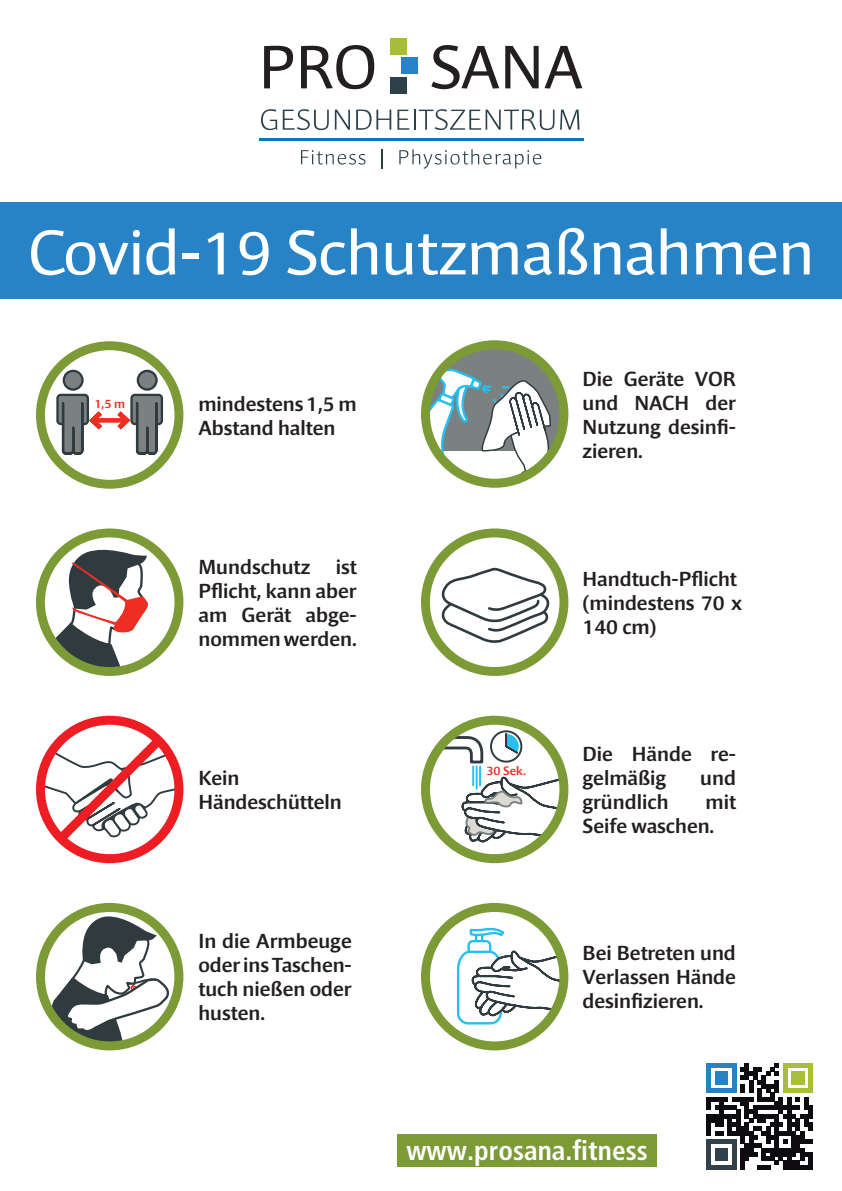
<style>
.page{position:relative;width:842px;height:1191px;background:#fff}
.page>*{position:absolute;margin:0;border:0;box-sizing:border-box;transform-origin:0 0}
.t1{font:61.7px "Impara";color:#fff}
.t2{font:700 condensed 27.3px "Frutiger";color:#fff}
.t3{font:500 20px/24px "Impara";color:#231f20}
.t4{font:500 12px "Impara";color:#ee2e22}
</style>
<div class="page">
<div style="left:398px;top:1134px;width:259px;height:32px;background:#7c9a35"></div>
<svg style="left:707px;top:1063px;width:106px;height:106px"></svg>
<svg style="left:264px;top:46px;width:29px;height:42px"></svg>
<svg style="left:301px;top:45px;width:73px;height:44px"></svg>
<svg style="left:431px;top:45px;width:68px;height:44px"></svg>
<svg style="left:505px;top:46px;width:77px;height:43px"></svg>
<svg style="left:261px;top:109px;width:16px;height:21px"></svg>
<svg style="left:283px;top:109px;width:46px;height:21px"></svg>
<svg style="left:335px;top:110px;width:15px;height:20px"></svg>
<svg style="left:356px;top:109px;width:35px;height:21px"></svg>
<svg style="left:397px;top:109px;width:157px;height:21px"></svg>
<svg style="left:560px;top:110px;width:19px;height:20px"></svg>
<svg style="left:301px;top:150px;width:64px;height:15px"></svg>
<svg style="left:381px;top:149px;width:1px;height:19px"></svg>
<svg style="left:399px;top:149px;width:142px;height:20px"></svg>
<div style="left:402px;top:57px;width:16px;height:17px;background:#2783c5"></div>
<div style="left:390px;top:38px;width:17px;height:16px;background:#a7bd39"></div>
<div style="left:390px;top:77px;width:17px;height:16px;background:#2d414b"></div>
<hr style="left:259px;top:138px;width:324px;height:2px;background:#1074bc">
<div style="left:0;top:203px;width:842px;height:96px;background:#2783c5"></div>
<svg style="left:41px;top:346px;width:137px;height:137px"></svg>
<div style="left:57px;top:395px;width:31px;height:29px;background:#7b8080;border-radius:3px"></div>
<div style="left:56px;top:394px;width:33px;height:31px;border:2px solid #2f3b3f;border-radius:3px"></div>
<div style="left:64px;top:371px;width:18px;height:18px;background:#7b8080;border-radius:50%"></div>
<div style="left:63px;top:370px;width:21px;height:21px;border:2px solid #2f3b3f;border-radius:50%"></div>
<div style="left:132px;top:395px;width:30px;height:29px;background:#7b8080;border-radius:3px"></div>
<div style="left:130px;top:394px;width:33px;height:31px;border:2px solid #2f3b3f;border-radius:3px"></div>
<div style="left:138px;top:371px;width:19px;height:18px;background:#7b8080;border-radius:50%"></div>
<div style="left:137px;top:370px;width:21px;height:21px;border:2px solid #2f3b3f;border-radius:50%"></div>
<svg style="left:61px;top:401px;width:98px;height:55px"></svg>
<div style="left:36px;top:341px;width:147px;height:148px;border:9px solid #7c9a35;border-radius:50%"></div>
<svg style="left:39px;top:546px;width:113px;height:126px"></svg>
<div style="left:36px;top:528px;width:147px;height:148px;border:9px solid #7c9a35;border-radius:50%"></div>
<div style="left:36px;top:715px;width:147px;height:148px;border:9px solid #ee1d23;border-radius:50%"></div>
<svg style="left:44px;top:916px;width:130px;height:127px"></svg>
<div style="left:36px;top:903px;width:147px;height:147px;border:9px solid #7c9a35;border-radius:50%"></div>
<svg style="left:425px;top:345px;width:139px;height:138px"></svg>
<div style="left:421px;top:340px;width:147px;height:148px;border:9px solid #7c9a35;border-radius:50%"></div>
<svg style="left:425px;top:720px;width:139px;height:138px"></svg>
<div style="left:490px;top:730px;width:32px;height:32px;border:2px solid #2f3b3f;border-radius:50%"></div>
<svg style="left:425px;top:732px;width:139px;height:114px"></svg>
<div style="left:421px;top:715px;width:147px;height:148px;border:9px solid #7c9a35;border-radius:50%"></div>
<svg style="left:425px;top:907px;width:139px;height:139px"></svg>
<svg style="left:456px;top:926px;width:108px;height:99px"></svg>
<div style="left:421px;top:903px;width:147px;height:147px;border:9px solid #7c9a35;border-radius:50%"></div>
<svg style="left:441px;top:567px;width:109px;height:76px"></svg>
<div style="left:421px;top:528px;width:147px;height:148px;border:9px solid #7c9a35;border-radius:50%"></div>
<svg style="left:41px;top:720px;width:138px;height:138px"></svg>
<h1 class="t1" style="left:28px;top:213px;width:787px">Covid-19 Schutzmaßnahmen</h1>
<p class="t4" style="left:94px;top:396px;width:32px">1,5 m</p>
<p class="t3" style="left:198px;top:391px;width:160px">mindestens 1,5 m<br>Abstand halten</p>
<p class="t3" style="left:198px;top:554px;width:114px">Mundschutz</p>
<p class="t3" style="left:198px;top:554px;width:160px;text-align:justify;text-indent:137px">ist Pflicht, kann aber am Gerät abge&shy;nommen werden.</p>
<p class="t3" style="left:198px;top:766px;width:145px">Kein<br>Händeschütteln</p>
<p class="t3" style="left:198px;top:929px;width:155px;text-align:justify">In die Armbeuge oder ins Taschen&shy;tuch nießen oder husten.</p>
<p class="t3" style="left:583px;top:366px;width:155px;text-align:justify">Die Geräte VOR und NACH der Nutzung desinfi&shy;zieren.</p>
<p class="t4" style="left:486px;top:763px;width:41px">30 Sek.</p>
<p class="t3" style="left:583px;top:566px;width:161px">Handtuch-Pflicht (mindestens 70 x<br>140 cm)</p>
<p class="t3" style="left:583px;top:742px;width:155px">Die Hände re&shy;gelmäßig</p>
<p class="t3" style="left:700px;top:766px;width:37px">und</p>
<p class="t3" style="left:583px;top:790px;width:87px">gründlich</p>
<p class="t3" style="left:583px;top:790px;width:155px;text-indent:123px">mit<br>Seife waschen.</p>
<p class="t3" style="left:583px;top:941px;width:155px;text-align:justify">Bei Betreten und Verlassen Hände desinfizieren.</p>
<h2 class="t2" style="left:406px;top:1134px;width:243px">www.prosana.fitness</h2>
</div>
